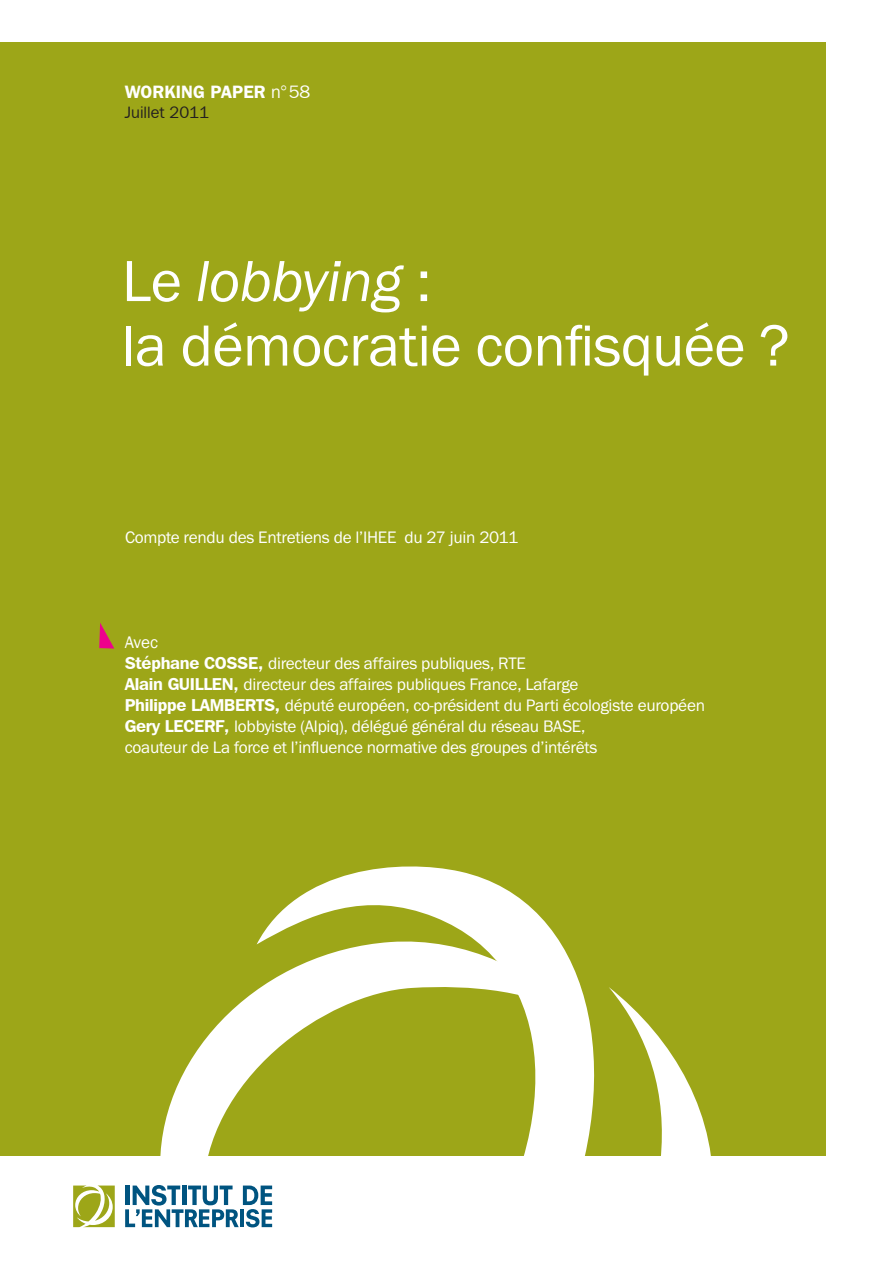
<style>
.page{position:relative;width:893px;height:1263px;background:#fff}
.page>*{position:absolute;margin:0;border:0;box-sizing:border-box;transform-origin:0 0}
.titre_couverture{font:60px/64.5px "Franklin Gothic";letter-spacing:-.01em;color:#fff}
.t1{font:600 18px "Franklin Gothic";color:#fff}
.texte_couverture{font:17.25px/21px "Franklin Gothic Itc T";letter-spacing:-.015em;color:#fff}
.t2{font:17.25px "Franklin Gothic";color:#fff}
.t3{font:16.5px "Franklin Gothic IT Cby BT";color:#231f20}
.s1{font-family:"Franklin Gothic IT Cby BT";font-weight:400}
.s2{font-style:italic}
.s3{font-family:"Franklin Gothic IT Cby BT";font-weight:600}
</style>
<div class="page">
<svg style="left:125px;top:1185px;width:147px;height:42px"></svg>
<svg style="left:73px;top:1185px;width:42px;height:42px"></svg>
<div style="left:0;top:43px;width:825px;height:1113px;background:#9da618"></div>
<svg style="left:630px;top:1005px;width:81px;height:151px"></svg>
<svg style="left:261px;top:866px;width:369px;height:290px"></svg>
<svg style="left:160px;top:937px;width:418px;height:219px"></svg>
<svg style="left:99px;top:623px;width:15px;height:26px"></svg>
<p class="t1" style="left:125px;top:81px;width:187px">WORKING PAPER <span class="s1">n°58</span></p>
<p class="t3" style="left:125px;top:102px;width:86px">Juillet 2011</p>
<p class="titre_couverture" style="left:122px;top:250px;width:669px">Le <span class="s2">lobbying</span> :<br>la démocratie confisquée ?</p>
<p class="texte_couverture" style="left:125px;top:527px;width:395px">Compte rendu des Entretiens de l’IHEE du 27 juin 2011</p>
<p class="t2" style="left:125px;top:632px;width:35px">Avec</p>
<p class="texte_couverture" style="left:125px;top:653px;width:403px"><span class="s3">Stéphane COSSE,</span> directeur des affaires publiques, RTE</p>
<p class="texte_couverture" style="left:125px;top:674px;width:455px"><span class="s3">Alain GUILLEN,</span> directeur des affaires publiques France, Lafarge</p>
<p class="texte_couverture" style="left:125px;top:695px;width:582px"><span class="s3">Philippe LAMBERTS,</span> député européen, co-président du Parti écologiste européen</p>
<p class="texte_couverture" style="left:125px;top:716px;width:474px"><span class="s3">Gery LECERF,</span> lobbyiste (Alpiq), délégué général du réseau BASE, coauteur de La force et l’influence normative des groupes d’intérêts</p>
</div>
